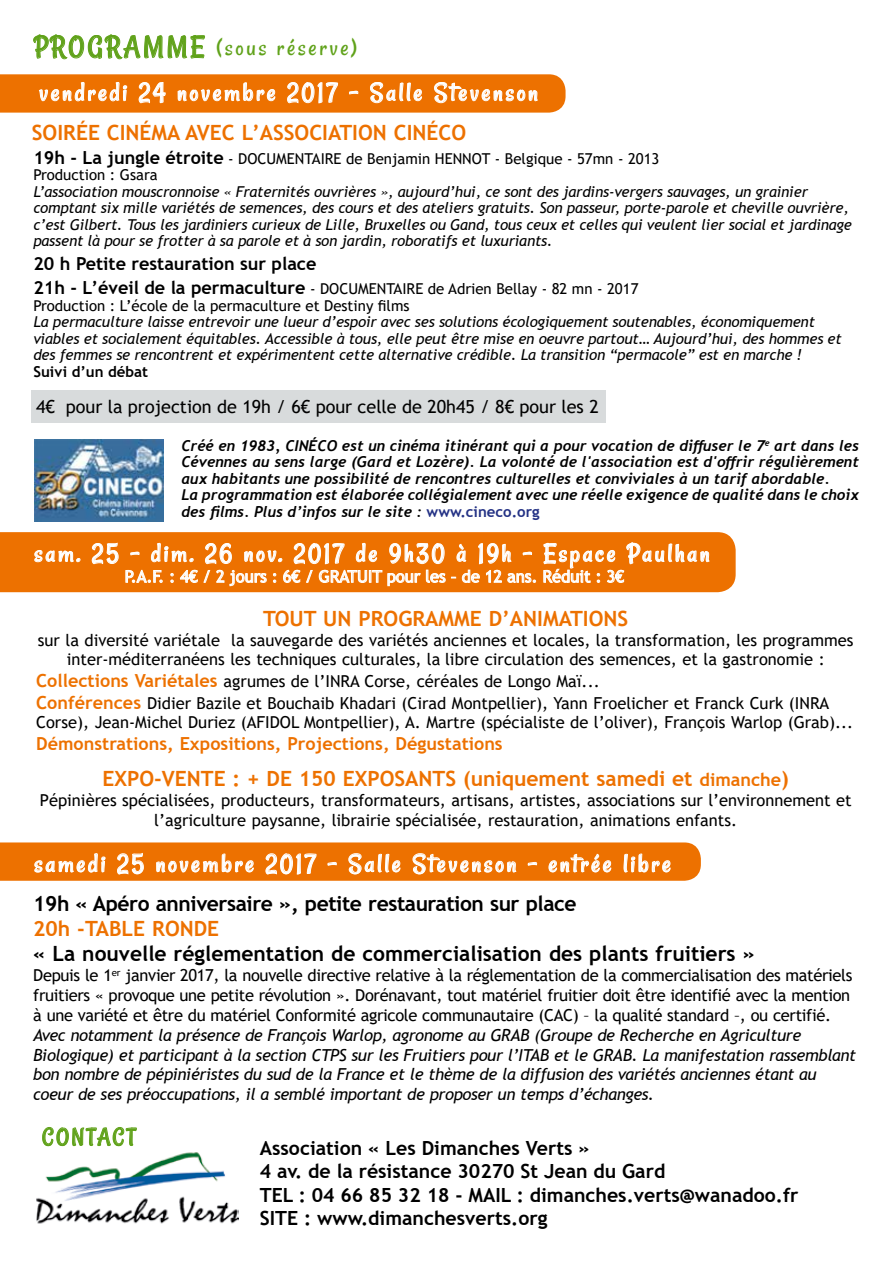
<style>
.page{position:relative;width:893px;height:1263px;background:#fff}
.page>*{position:absolute;margin:0;border:0;box-sizing:border-box;transform-origin:0 0}
.t1{font:30px "Rancho";color:#60a21a}
.t2{font:27px "Rancho";letter-spacing:.1em;color:#fff}
.t3{font:25.5px "Rancho";letter-spacing:.1em;color:#60a21a}
.t4{font:24px "Rancho";letter-spacing:.1em;color:#60a21a}
.t5{font:700 21px "Trebuchet MS";color:#ed7100}
.t6{font:700 21px "Trebuchet MS";color:#000}
.t7{font:700 21px "Trebuchet MS";letter-spacing:-.02em;color:#000}
.t8{font:700 19.5px/23.4px "Trebuchet MS";color:#000}
.t9{font:18px "Trebuchet MS";color:#000}
.t10{font:700 18px "Trebuchet MS";color:#ed7100}
.t11{font:700 18px "Trebuchet MS";color:#000}
.t12{font:16.5px/19.8px "Trebuchet MS";color:#000;text-align:center}
.t13{font:italic 16.5px/19.8px "Trebuchet MS";letter-spacing:-.02em;color:#000}
.t14{font:16.5px/19.8px "Trebuchet MS";letter-spacing:-.02em;color:#000}
.t15{font:16.5px "Trebuchet MS";color:#fff}
.t16{font:italic 15px/16.5px "Trebuchet MS";letter-spacing:-.01em;color:#000}
.t17{font:italic 700 15px/16.5px "Trebuchet";color:#000}
.t18{font:15px/16.5px "Trebuchet MS";color:#000}
.t19{font:700 15px "Trebuchet MS";color:#000}
.s1{font-size:30px}
.s2{font-weight:700;font-size:18px}
.s3{font-family:"Trebuchet MS";font-style:normal;color:#243285}
.s4{font-weight:700;font-size:18px;color:#ed7100}
.s5{font-size:18px}
</style>
<div class="page">
<svg style="left:0;top:842px;width:701px;height:39px;background:#ef821f"></svg>
<svg style="left:0;top:532px;width:736px;height:60px;background:#ef811e"></svg>
<svg style="left:33px;top:34px;width:172px;height:25px"></svg>
<img style="left:36px;top:1152px;width:203px;height:72px">
<svg style="left:42px;top:1127px;width:95px;height:29px"></svg>
<img style="left:34px;top:439px;width:129px;height:82px">
<svg style="left:0;top:74px;width:566px;height:39px;background:#ef821f"></svg>
<div style="left:32px;top:390px;width:574px;height:32px;background:#d8dbdc"></div>
<h1 class="t1" style="left:34px;top:29px;width:72px">progra</h1>
<h3 class="t3" style="left:143px;top:33px;width:215px"><span class="s1">mme</span> (sous réserve)</h3>
<h2 class="t2" style="left:39px;top:76px;width:500px">vendredi 24 novembre 2017 - Salle Stevenson</h2>
<h3 class="t5" style="left:32px;top:119px;width:241px">Soi rée Cinéma avec l’associa</h3>
<h3 class="t5" style="left:339px;top:119px;width:114px">tion Cinéco</h3>
<p class="t18" style="left:33px;top:150px;width:628px"><span class="s2">19h - La jungle étroite</span> - DOCUMENTAIRE de Benjamin HENNOT - Belgique - 57mn - 2013<br>Production : Gsara</p>
<p class="t16" style="left:33px;top:183px;width:820px">L’association mouscronnoise « Fraternités ouvrières », aujourd’hui, ce sont des jardins-vergers sauvages, un grainier comptant six mille variétés de semences, des cours et des ateliers gratuits. Son passeur, porte-parole et cheville ouvrière, c’est Gilbert. Tous les jardiniers curieux de Lille, Bruxelles ou Gand, tous ceux et celles qui veulent lier social et jardinage passent là pour se frotter à sa parole et à son jardin, roboratifs et luxuriants.</p>
<p class="t11" style="left:33px;top:253px;width:285px">20 h Petite restauration sur place</p>
<p class="t18" style="left:33px;top:281px;width:607px"><span class="s2">21h - L’éveil de la permaculture</span> - DOCUMENTAIRE de Adrien Bellay - 82 mn - 2017<br>Production : L’école de la permaculture et Destiny films</p>
<p class="t16" style="left:33px;top:314px;width:810px">La permaculture laisse entrevoir une lueur d’espoir avec ses solutions écologiquement soutenables, économiquement viables et socialement équitables. Accessible à tous, elle peut être mise en oeuvre partout… Aujourd’hui, des hommes et des femmes se rencontrent et expérimentent cette alternative crédible. La transition “permacole” est en marche !</p>
<p class="t19" style="left:33px;top:362px;width:116px">Suivi d’un débat</p>
<p class="t9" style="left:36px;top:395px;width:564px">4€ pour la projection de 19h / 6€ pour celle de 20h45 / 8€ pour les 2</p>
<p class="t17" style="left:181px;top:437px;width:679px">Créé en 1983, CINÉCO est un cinéma itinérant qui a pour vocation de diffuser le 7<sup>e</sup> art dans les Cévennes au sens large (Gard et Lozère). La volonté de l'association est d'offrir régulièrement aux habitants une possibilité de rencontres culturelles et conviviales à un tarif abordable.<br>La programmation est élaborée collégialement avec une réelle exigence de qualité dans le choix des films. Plus d’infos sur le site : <span class="s3">www.cineco.org</span></p>
<h2 class="t2" style="left:34px;top:537px;width:677px">sam. 25 - dim. 26 nov. 2017 de 9h30 à 19h - Espace Paulhan</h2>
<p class="t15" style="left:125px;top:566px;width:501px">P.A.F. : 4€ / 2 jours : 6€ / GRATUIT pour les – de 12 ans. Réduit : 3€</p>
<h3 class="t5" style="left:263px;top:605px;width:178px">tout un programm</h3>
<h3 class="t5" style="left:470px;top:605px;width:158px">e d’animations</h3>
<p class="t12" style="left:38px;top:630px;width:817px">sur la diversité variétale la sauvegarde des variétés anciennes et locales, la transformation, les programmes inter-méditerranéens les techniques culturales, la libre circulation des semences, et la gastronomie :</p>
<p class="t12" style="left:36px;top:670px;width:774px;line-height:21.6px;text-align:left"><span class="s4">Collections Variétales</span> agrumes de l’INRA Corse, céréales de Longo Maï...<br><span class="s4">Conférences</span> Didier Bazile et Bouchaib Khadari (Cirad Montpellier), Yann Froelicher et Franck Curk (Inra</p>
<p class="t12" style="left:36px;top:712px;width:819px">Corse), Jean-Michel Duriez (AFIDOL Montpellier), A. Martre (spécialiste de l’oliver), François Warlop (Grab)...</p>
<p class="t10" style="left:36px;top:732px;width:468px">Démonstrations, Expositions, Projections, Dégustations</p>
<h3 class="t5" style="left:102px;top:765px;width:279px">Expo-vente : + de 150 exposa</h3>
<h3 class="t5" style="left:419px;top:765px;width:372px">nts (uniquement samedi et <span class="s5">dimanche</span>)</h3>
<p class="t12" style="left:40px;top:790px;width:813px">Pépinières spécialisées, producteurs, transformateurs, artisans, artistes, associations sur l’environnement et l’agriculture paysanne, librairie spécialisée, restauration, animations enfants.</p>
<h2 class="t2" style="left:34px;top:847px;width:638px">samedi 25 novembre 2017 - Salle Stevenson - entrée libre</h2>
<h3 class="t7" style="left:33px;top:890px;width:545px">19h « Apéro anniversaire », petite restauration sur place</h3>
<h3 class="t5" style="left:33px;top:916px;width:187px">20h -table ronde</h3>
<h3 class="t6" style="left:33px;top:941px;width:723px">« La nouvelle réglementation de commercialisation des plants fruitiers »</h3>
<p class="t14" style="left:33px;top:965px;width:821px">Depuis le 1<sup>er</sup> janvier 2017, la nouvelle directive relative à la réglementation de la commercialisation des matériels fruitiers « provoque une petite révolution ». Dorénavant, tout matériel fruitier doit être identifié avec la mention à une variété et être du matériel Conformité agricole communautaire (CAC) – la qualité standard –, ou certifié.</p>
<p class="t13" style="left:33px;top:1025px;width:824px">Avec notamment la présence de François Warlop, agronome au GRAB (Groupe de Recherche en Agriculture Biologique) et participant à la section CTPS sur les Fruitiers pour l’ITAB et le GRAB. La manifestation rassemblant bon nombre de pépiniéristes du sud de la France et le thème de la diffusion des variétés anciennes étant au coeur de ses préoccupations, il a semblé important de proposer un temps d’échanges.</p>
<h3 class="t4" style="left:42px;top:1122px;width:94px">contact</h3>
<h3 class="t8" style="left:260px;top:1136px;width:540px">Association « Les Dimanches Verts »<br>4 av. de la résistance 30270 St Jean du Gard<br>TEL : 04 66 85 32 18 - MAIL : dimanches.verts@wanadoo.fr SITE : www.dimanchesverts.org</h3>
</div>
